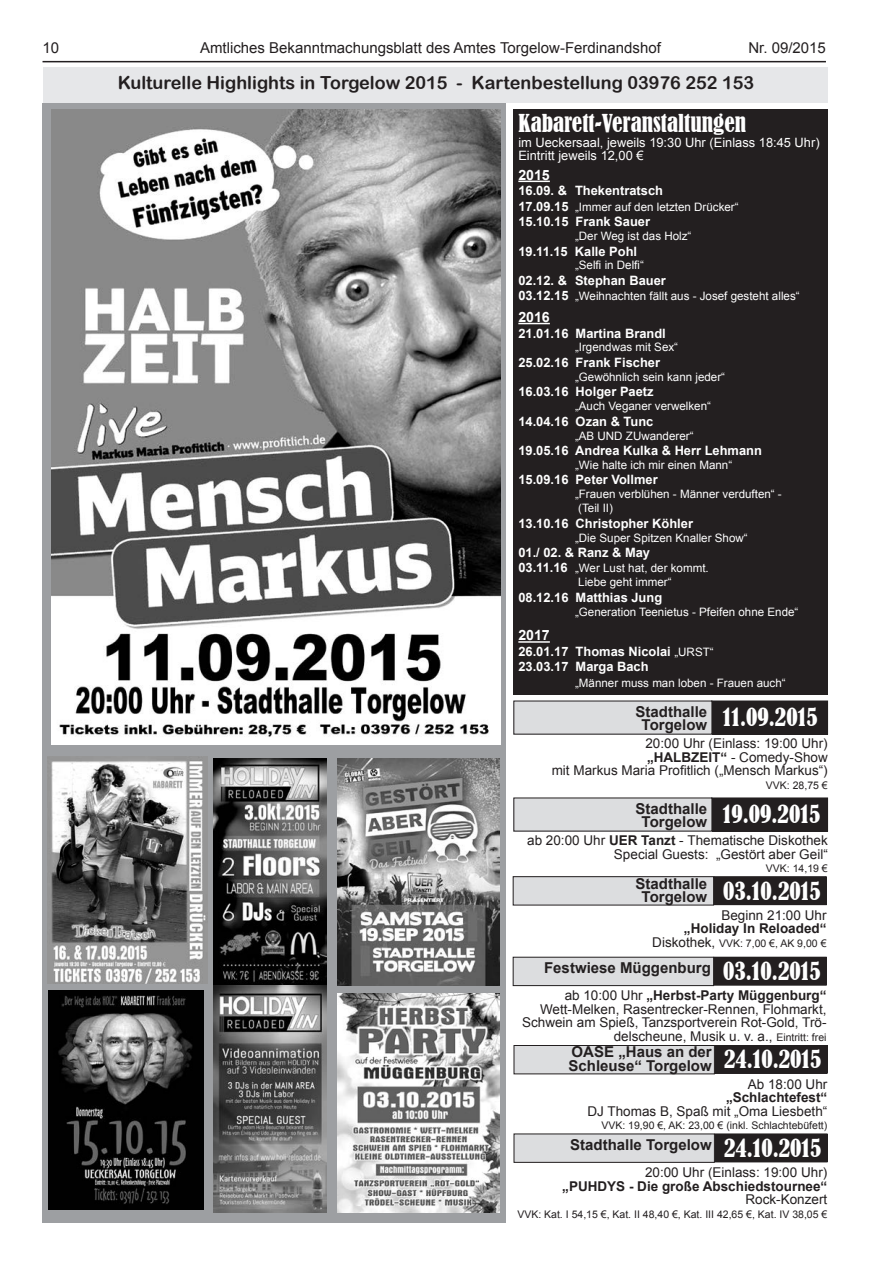
<style>
.page{position:relative;width:893px;height:1263px;background:#fff}
.page>*{position:absolute;margin:0;border:0;box-sizing:border-box;transform-origin:0 0}
.t1{font:condensed 23.25px "Bernard";color:#fff}
.t2{font:18px "Arial Rounded MT Bold";color:#231f20}
.t3{font:700 15px/13.5px "Arial";color:#231f20;text-align:center}
.t4{font:15px "Arial";color:#231f20}
.t5{font:700 14.1px "Arial";color:#fff}
.t6{font:13.5px/13.5px "Arial";color:#231f20;text-align:right}
.t7{font:700 13.5px "Arial";color:#231f20}
.t8{font:700 12.9px/15.5px "Arial";color:#fff}
.t9{font:12.9px/12.9px "Arial";color:#fff}
.t10{font:11.55px/14px "Arial";color:#fff}
.t11{font:10.5px "Arial";color:#231f20}
.s1{font-weight:700;font-size:12.9px}
.s2{font-weight:400;font-size:11.55px}
.s3{font-weight:700}
.s4{font-size:13.5px}
.s5{font-size:10.5px}
</style>
<div class="page">
<hr style="left:43px;top:61px;width:783px;height:1px;background:#231f20">
<div style="left:43px;top:103px;width:463px;height:1120px;background:#9d9fa2"></div>
<div style="left:43px;top:67px;width:785px;height:35px;background:#e6e7e9"></div>
<div style="left:513px;top:110px;width:314px;height:585px;background:#231f20"></div>
<hr style="left:518px;top:181px;width:32px;height:1px;background:#fff">
<hr style="left:518px;top:323px;width:32px;height:1px;background:#fff">
<hr style="left:518px;top:641px;width:32px;height:2px;background:#fff">
<img style="left:47px;top:757px;width:160px;height:227px">
<img style="left:51px;top:110px;width:449px;height:635px">
<div style="left:715px;top:1134px;width:112px;height:28px;background:#231f20"></div>
<div style="left:514px;top:1134px;width:200px;height:28px;background:#dcdddf"></div>
<div style="left:712px;top:701px;width:115px;height:33px;background:#231f20"></div>
<div style="left:514px;top:701px;width:198px;height:33px;background:#dcdddf"></div>
<img style="left:49px;top:991px;width:155px;height:219px">
<div style="left:712px;top:798px;width:115px;height:33px;background:#231f20"></div>
<div style="left:514px;top:798px;width:198px;height:33px;background:#dcdddf"></div>
<img style="left:337px;top:759px;width:162px;height:226px">
<img style="left:214px;top:759px;width:113px;height:453px">
<div style="left:714px;top:877px;width:112px;height:28px;background:#231f20"></div>
<div style="left:714px;top:876px;width:112px;height:29px;border:1px solid #231f20"></div>
<div style="left:513px;top:877px;width:201px;height:28px;background:#dcdddf"></div>
<div style="left:513px;top:876px;width:201px;height:29px;border:1px solid #231f20"></div>
<img style="left:337px;top:993px;width:162px;height:219px">
<div style="left:714px;top:957px;width:112px;height:28px;background:#231f20"></div>
<div style="left:513px;top:957px;width:201px;height:28px;background:#dcdddf"></div>
<div style="left:513px;top:957px;width:201px;height:29px;border:1px solid #231f20"></div>
<div style="left:715px;top:1045px;width:112px;height:28px;background:#231f20"></div>
<div style="left:715px;top:1045px;width:112px;height:29px;border:1px solid #231f20"></div>
<div style="left:514px;top:1045px;width:200px;height:29px;background:#dcdddf"></div>
<div style="left:514px;top:1045px;width:201px;height:29px;border:1px solid #231f20"></div>
<p class="t4" style="left:43px;top:38px;width:18px">10</p>
<p class="t4" style="left:200px;top:38px;width:462px">Amtliches Bekanntmachungsblatt des Amtes Torgelow-Ferdinandshof</p>
<p class="t4" style="left:748px;top:38px;width:79px">Nr. 09/2015</p>
<h2 class="t2" style="left:118px;top:72px;width:638px">Kulturelle Highlights in Torgelow 2015 - Kartenbestellung 03976 252 153</h2>
<h1 class="t1" style="left:518px;top:109px;width:229px">Kabarett-Veranstaltungen</h1>
<p class="t9" style="left:518px;top:137px;width:303px">im Ueckersaal, jeweils 19:30 Uhr (Einlass 18:45 Uhr)<br>Eintritt jeweils 12,00 €</p>
<p class="t5" style="left:518px;top:165px;width:33px">2015</p>
<p class="t8" style="left:518px;top:183px;width:146px">16.09. &amp; Thekentratsch</p>
<p class="t10" style="left:518px;top:200px;width:222px"><span class="s1">17.09.15</span> „Immer auf den letzten Drücker“</p>
<p class="t8" style="left:518px;top:214px;width:133px">15.10.15 Frank Sauer</p>
<p class="t10" style="left:575px;top:229px;width:118px">„Der Weg ist das Holz“</p>
<p class="t8" style="left:518px;top:244px;width:120px">19.11.15 Kalle Pohl</p>
<p class="t10" style="left:575px;top:259px;width:70px">„Selfi in Delfi“</p>
<p class="t8" style="left:518px;top:273px;width:149px">02.12. &amp; Stephan Bauer</p>
<p class="t10" style="left:518px;top:289px;width:283px"><span class="s1">03.12.15</span> „Weihnachten fällt aus - Josef gesteht alles“</p>
<p class="t5" style="left:518px;top:308px;width:33px">2016</p>
<p class="t8" style="left:518px;top:326px;width:149px">21.01.16 Martina Brandl</p>
<p class="t10" style="left:575px;top:340px;width:105px">„Irgendwas mit Sex“</p>
<p class="t8" style="left:518px;top:355px;width:143px">25.02.16 Frank Fischer</p>
<p class="t10" style="left:575px;top:370px;width:152px">„Gewöhnlich sein kann jeder“</p>
<p class="t8" style="left:518px;top:384px;width:137px">16.03.16 Holger Paetz</p>
<p class="t10" style="left:575px;top:399px;width:137px">„Auch Veganer verwelken“</p>
<p class="t8" style="left:518px;top:414px;width:137px">14.04.16 Ozan &amp; Tunc</p>
<p class="t10" style="left:575px;top:429px;width:120px">„AB UND ZUwanderer“</p>
<p class="t8" style="left:518px;top:443px;width:245px">19.05.16 Andrea Kulka &amp; Herr Lehmann</p>
<p class="t10" style="left:575px;top:458px;width:159px">„Wie halte ich mir einen Mann“</p>
<p class="t8" style="left:518px;top:472px;width:141px">15.09.16 Peter Vollmer</p>
<p class="t10" style="left:575px;top:487px;width:208px">„Frauen verblühen - Männer verduften“ - (Teil II)</p>
<p class="t8" style="left:518px;top:516px;width:176px">13.10.16 Christopher Köhler</p>
<p class="t10" style="left:575px;top:531px;width:174px">„Die Super Spitzen Knaller Show“</p>
<p class="t8" style="left:518px;top:545px;width:133px">01./ 02. &amp; Ranz &amp; May</p>
<p class="t10" style="left:578px;top:561px;width:132px;text-indent:-60px"><span class="s1">03.11.16</span> „Wer Lust hat, der kommt.<br>Liebe geht immer“</p>
<p class="t8" style="left:518px;top:590px;width:145px">08.12.16 Matthias Jung</p>
<p class="t10" style="left:575px;top:605px;width:225px">„Generation Teenietus - Pfeifen ohne Ende“</p>
<p class="t5" style="left:518px;top:626px;width:33px">2017</p>
<p class="t8" style="left:518px;top:644px;width:197px">26.01.17 Thomas Nicolai <span class="s2">„URST“<br></span>23.03.17 Marga Bach</p>
<p class="t10" style="left:575px;top:676px;width:212px">„Männer muss man loben - Frauen auch“</p>
<p class="t3" style="left:635px;top:705px;width:73px">Stadthalle<br>Torgelow</p>
<h1 class="t1" style="left:723px;top:703px;width:96px">11.09.2015</h1>
<p class="t6" style="left:552px;top:737px;width:278px">20:00 Uhr (Einlass: 19:00 Uhr)<br><span class="s3">„HALBZEIT“</span> - Comedy-Show<br>mit Markus Maria Profitlich („Mensch Markus“)</p>
<p class="t11" style="left:766px;top:778px;width:63px">VVK: 28,75 €</p>
<p class="t3" style="left:635px;top:802px;width:73px">Stadthalle<br>Torgelow</p>
<h1 class="t1" style="left:723px;top:800px;width:99px">19.09.2015</h1>
<p class="t6" style="left:527px;top:834px;width:302px">ab 20:00 Uhr <span class="s3">UER Tanzt</span> - Thematische Diskothek<br>Special Guests: „Gestört aber Geil“</p>
<p class="t11" style="left:766px;top:861px;width:63px">VVK: 14,19 €</p>
<p class="t3" style="left:635px;top:877px;width:73px">Stadthalle<br>Torgelow</p>
<h1 class="t1" style="left:723px;top:877px;width:99px">03.10.2015</h1>
<p class="t6" style="left:721px;top:908px;width:107px">Beginn 21:00 Uhr</p>
<p class="t7" style="left:684px;top:919px;width:144px">„Holiday In Reloaded“</p>
<p class="t11" style="left:652px;top:936px;width:176px"><span class="s4">Diskothek,</span> VVK: 7,00 €, AK 9,00 €</p>
<h1 class="t1" style="left:723px;top:958px;width:99px">03.10.2015</h1>
<p class="t3" style="left:544px;top:961px;width:168px">Festwiese Müggenburg</p>
<p class="t6" style="left:522px;top:989px;width:306px">ab 10:00 Uhr <span class="s3">„Herbst-Party Müggenburg“ </span>Wett-Melken, Rasentrecker-Rennen, Flohmarkt, Schwein am Spieß, Tanzsportverein Rot-Gold, Trö&shy;delscheune, Musik u. v. a., <span class="s5">Eintritt: frei</span></p>
<h1 class="t1" style="left:724px;top:1046px;width:99px">24.10.2015</h1>
<p class="t6" style="left:748px;top:1077px;width:81px">Ab 18:00 Uhr</p>
<p class="t7" style="left:726px;top:1088px;width:103px">„Schlachtefest“</p>
<p class="t6" style="left:587px;top:1104px;width:241px">DJ Thomas B, Spaß mit „Oma Liesbeth“</p>
<p class="t11" style="left:601px;top:1118px;width:227px">VVK: 19,90 €, AK: 23,00 € (inkl. Schlachtebüfett)</p>
<p class="t3" style="left:569px;top:1045px;width:145px;text-align:left">OASE „Haus an der<br>Schleuse“ Torgelow</p>
<h1 class="t1" style="left:724px;top:1134px;width:99px">24.10.2015</h1>
<p class="t3" style="left:570px;top:1138px;width:143px">Stadthalle Torgelow</p>
<p class="t6" style="left:645px;top:1166px;width:184px">20:00 Uhr (Einlass: 19:00 Uhr)</p>
<p class="t7" style="left:562px;top:1177px;width:267px">„PUHDYS - Die große Abschiedstournee“</p>
<p class="t6" style="left:745px;top:1193px;width:83px">Rock-Konzert</p>
<p class="t11" style="left:517px;top:1207px;width:311px">VVK: Kat. I 54,15 €, Kat. II 48,40 €, Kat. III 42,65 €, Kat. IV 38,05 €</p>
</div>
